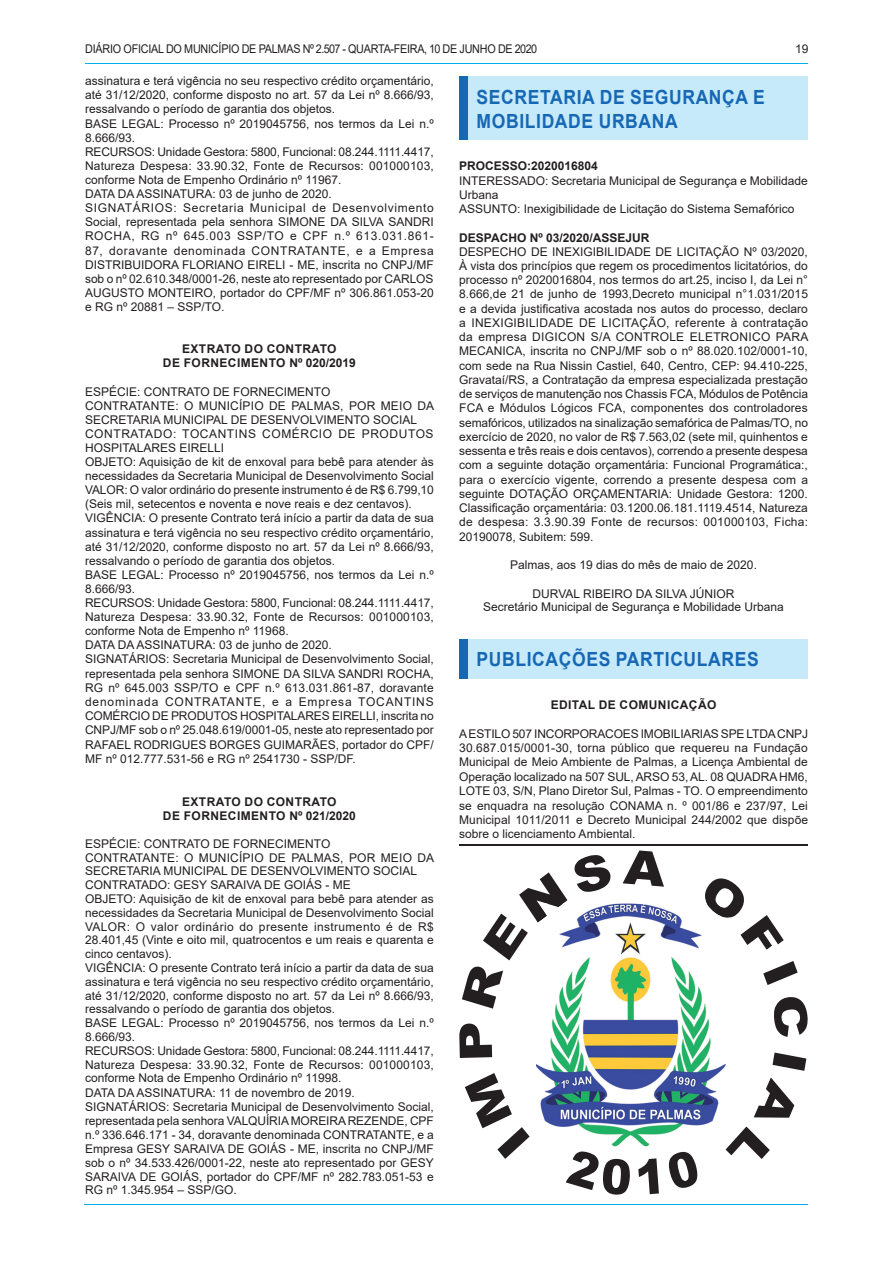
<style>
.page{position:relative;width:893px;height:1263px;background:#fff}
.page>*{position:absolute;margin:0;border:0;box-sizing:border-box;transform-origin:0 0}
.t1{font:700 19.5px/24px "Arial";letter-spacing:.035em;color:#1768b4;scale:.9 1}
.t2{font:12px/14.1px "Arial";color:#231f20}
.t3{font:700 12px/14.1px "Arial";letter-spacing:.025em;color:#231f20;text-align:center}
.t4{font:12px "Arial";letter-spacing:-.02em;color:#231f20;scale:.9 1}
.t5{font:700 12px "Arial";color:#231f20}
</style>
<div class="page">
<hr style="left:85px;top:1204px;width:723px;height:1px;background:#00aeef">
<hr style="left:85px;top:63px;width:723px;height:1px;background:#00aeef">
<div style="left:463px;top:77px;width:349px;height:63px;background:#c6eafa"></div>
<div style="left:459px;top:77px;width:9px;height:63px;background:#1768b4"></div>
<div style="left:808px;top:77px;width:8px;height:63px;background:#fff"></div>
<div style="left:463px;top:639px;width:349px;height:39px;background:#c6eafa"></div>
<div style="left:459px;top:639px;width:9px;height:39px;background:#1768b4"></div>
<div style="left:808px;top:639px;width:8px;height:39px;background:#fff"></div>
<hr style="left:459px;top:845px;width:349px;height:1px;background:#231f20">
<svg style="left:459px;top:850px;width:349px;height:309px"></svg>
<svg style="left:566px;top:1151px;width:132px;height:44px"></svg>
<img style="left:536px;top:922px;width:190px;height:224px">
<img style="left:536px;top:903px;width:190px;height:19px">
<p class="t4" style="left:85px;top:40px;width:504px">DIÁRIO OFICIAL DO MUNICÍPIO DE PALMAS Nº 2.507 - QUARTA-FEIRA, 10 DE JUNHO DE 2020</p>
<p class="t2" style="left:795px;top:41px;width:15px">19</p>
<p class="t2" style="left:85px;top:74px;width:350px">assinatura e terá vigência no seu respectivo crédito orçamentário, até 31/12/2020, conforme disposto no art. 57 da Lei nº 8.666/93, ressalvando o período de garantia dos objetos.<br>BASE LEGAL: Processo nº 2019045756, nos termos da Lei n.º 8.666/93.<br>RECURSOS: Unidade Gestora: 5800, Funcional: 08.244.1111.4417, Natureza Despesa: 33.90.32, Fonte de Recursos: 001000103, conforme Nota de Empenho Ordinário nº 11967.<br>DATA DA ASSINATURA: 03 de junho de 2020.<br>SIGNATÁRIOS: Secretaria Municipal de Desenvolvimento Social, representada pela senhora SIMONE DA SILVA SANDRI ROCHA, RG nº 645.003 SSP/TO e CPF n.º 613.031.861- 87, doravante denominada CONTRATANTE, e a Empresa DISTRIBUIDORA FLORIANO EIRELI - ME, inscrita no CNPJ/MF sob o nº 02.610.348/0001-26, neste ato representado por CARLOS AUGUSTO MONTEIRO, portador do CPF/MF nº 306.861.053-20 e RG nº 20881 – SSP/TO.</p>
<p class="t3" style="left:163px;top:342px;width:194px">EXTRATO DO CONTRATO<br>DE FORNECIMENTO Nº 020/2019</p>
<p class="t2" style="left:85px;top:384px;width:351px">ESPÉCIE: CONTRATO DE FORNECIMENTO<br>CONTRATANTE: O MUNICÍPIO DE PALMAS, POR MEIO DA SECRETARIA MUNICIPAL DE DESENVOLVIMENTO SOCIAL CONTRATADO: TOCANTINS COMÉRCIO DE PRODUTOS HOSPITALARES EIRELLI<br>OBJETO: Aquisição de kit de enxoval para bebê para atender às necessidades da Secretaria Municipal de Desenvolvimento Social VALOR: O valor ordinário do presente instrumento é de R$ 6.799,10 (Seis mil, setecentos e noventa e nove reais e dez centavos).<br>VIGÊNCIA: O presente Contrato terá início a partir da data de sua assinatura e terá vigência no seu respectivo crédito orçamentário, até 31/12/2020, conforme disposto no art. 57 da Lei nº 8.666/93, ressalvando o período de garantia dos objetos.<br>BASE LEGAL: Processo nº 2019045756, nos termos da Lei n.º 8.666/93.<br>RECURSOS: Unidade Gestora: 5800, Funcional: 08.244.1111.4417, Natureza Despesa: 33.90.32, Fonte de Recursos: 001000103, conforme Nota de Empenho nº 11968.<br>DATA DA ASSINATURA: 03 de junho de 2020.<br>SIGNATÁRIOS: Secretaria Municipal de Desenvolvimento Social, representada pela senhora SIMONE DA SILVA SANDRI ROCHA, RG nº 645.003 SSP/TO e CPF n.º 613.031.861-87, doravante denominada CONTRATANTE, e a Empresa TOCANTINS COMÉRCIO DE PRODUTOS HOSPITALARES EIRELLI, inscrita no CNPJ/MF sob o nº 25.048.619/0001-05, neste ato representado por RAFAEL RODRIGUES BORGES GUIMARÃES, portador do CPF/ MF nº 012.777.531-56 e RG nº 2541730 - SSP/DF.</p>
<p class="t3" style="left:163px;top:794px;width:194px">EXTRATO DO CONTRATO<br>DE FORNECIMENTO Nº 021/2020</p>
<p class="t2" style="left:85px;top:837px;width:351px">ESPÉCIE: CONTRATO DE FORNECIMENTO<br>CONTRATANTE: O MUNICÍPIO DE PALMAS, POR MEIO DA SECRETARIA MUNICIPAL DE DESENVOLVIMENTO SOCIAL CONTRATADO: GESY SARAIVA DE GOIÁS - ME<br>OBJETO: Aquisição de kit de enxoval para bebê para atender as necessidades da Secretaria Municipal de Desenvolvimento Social VALOR: O valor ordinário do presente instrumento é de R$ 28.401,45 (Vinte e oito mil, quatrocentos e um reais e quarenta e cinco centavos).<br>VIGÊNCIA: O presente Contrato terá início a partir da data de sua assinatura e terá vigência no seu respectivo crédito orçamentário, até 31/12/2020, conforme disposto no art. 57 da Lei nº 8.666/93, ressalvando o período de garantia dos objetos.<br>BASE LEGAL: Processo nº 2019045756, nos termos da Lei n.º 8.666/93.<br>RECURSOS: Unidade Gestora: 5800, Funcional: 08.244.1111.4417, Natureza Despesa: 33.90.32, Fonte de Recursos: 001000103, conforme Nota de Empenho Ordinário nº 11998.<br>DATA DA ASSINATURA: 11 de novembro de 2019.<br>SIGNATÁRIOS: Secretaria Municipal de Desenvolvimento Social, representada pela senhora VALQUÍRIA MOREIRA REZENDE, CPF n.º 336.646.171 - 34, doravante denominada CONTRATANTE, e a Empresa GESY SARAIVA DE GOIÁS - ME, inscrita no CNPJ/MF sob o nº 34.533.426/0001-22, neste ato representado por GESY SARAIVA DE GOIÁS, portador do CPF/MF nº 282.783.051-53 e RG nº 1.345.954 – SSP/GO.</p>
<h1 class="t1" style="left:477px;top:85px;width:322px">SECRETARIA DE SEGURANÇA E<br>MOBILIDADE URBANA</h1>
<p class="t5" style="left:459px;top:158px;width:140px">PROCESSO:2020016804</p>
<p class="t2" style="left:459px;top:173px;width:350px">INTERESSADO: Secretaria Municipal de Segurança e Mobilidade<br>Urbana<br>ASSUNTO: Inexigibilidade de Licitação do Sistema Semafórico</p>
<p class="t5" style="left:459px;top:229px;width:192px">DESPACHO Nº 03/2020/ASSEJUR</p>
<p class="t2" style="left:459px;top:244px;width:351px;text-align:justify">DESPECHO DE INEXIGIBILIDADE DE LICITAÇÃO Nº 03/2020, À vista dos princípios que regem os procedimentos licitatórios, do processo nº 2020016804, nos termos do art.25, inciso I, da Lei n° 8.666,de 21 de junho de 1993,Decreto municipal n°1.031/2015 e a devida justificativa acostada nos autos do processo, declaro a INEXIGIBILIDADE DE LICITAÇÃO, referente à contratação da empresa DIGICON S/A CONTROLE ELETRONICO PARA MECANICA, inscrita no CNPJ/MF sob o nº 88.020.102/0001-10, com sede na Rua Nissin Castiel, 640, Centro, CEP: 94.410-225, Gravataí/RS, a Contratação da empresa especializada prestação de serviços de manutenção nos Chassis FCA, Módulos de Potência FCA e Módulos Lógicos FCA, componentes dos controladores semafóricos, utilizados na sinalização semafórica de Palmas/TO, no exercício de 2020, no valor de R$ 7.563,02 (sete mil, quinhentos e sessenta e três reais e dois centavos), correndo a presente despesa com a seguinte dotação orçamentária: Funcional Programática:, para o exercício vigente, correndo a presente despesa com a seguinte DOTAÇÃO ORÇAMENTARIA: Unidade Gestora: 1200.<br>Classificação orçamentária: 03.1200.06.181.1119.4514, Natureza de despesa: 3.3.90.39 Fonte de recursos: 001000103, Ficha:<br>20190078, Subitem: 599.</p>
<p class="t2" style="left:510px;top:558px;width:248px">Palmas, aos 19 dias do mês de maio de 2020.</p>
<p class="t2" style="left:483px;top:587px;width:302px;line-height:13.5px;text-align:center">DURVAL RIBEIRO DA SILVA JÚNIOR<br>Secretário Municipal de Segurança e Mobilidade Urbana</p>
<h1 class="t1" style="left:477px;top:647px;width:315px">PUBLICAÇÕES PARTICULARES</h1>
<p class="t3" style="left:551px;top:698px;width:167px">EDITAL DE COMUNICAÇÃO</p>
<p class="t2" style="left:459px;top:726px;width:350px;text-align:justify">A ESTILO 507 INCORPORACOES IMOBILIARIAS SPE LTDA CNPJ 30.687.015/0001-30, torna público que requereu na Fundação Municipal de Meio Ambiente de Palmas, a Licença Ambiental de Operação localizado na 507 SUL, ARSO 53, AL. 08 QUADRA HM6, LOTE 03, S/N, Plano Diretor Sul, Palmas - TO. O empreendimento se enquadra na resolução CONAMA n. º 001/86 e 237/97, Lei Municipal 1011/2011 e Decreto Municipal 244/2002 que dispõe sobre o licenciamento Ambiental.</p>
</div>
